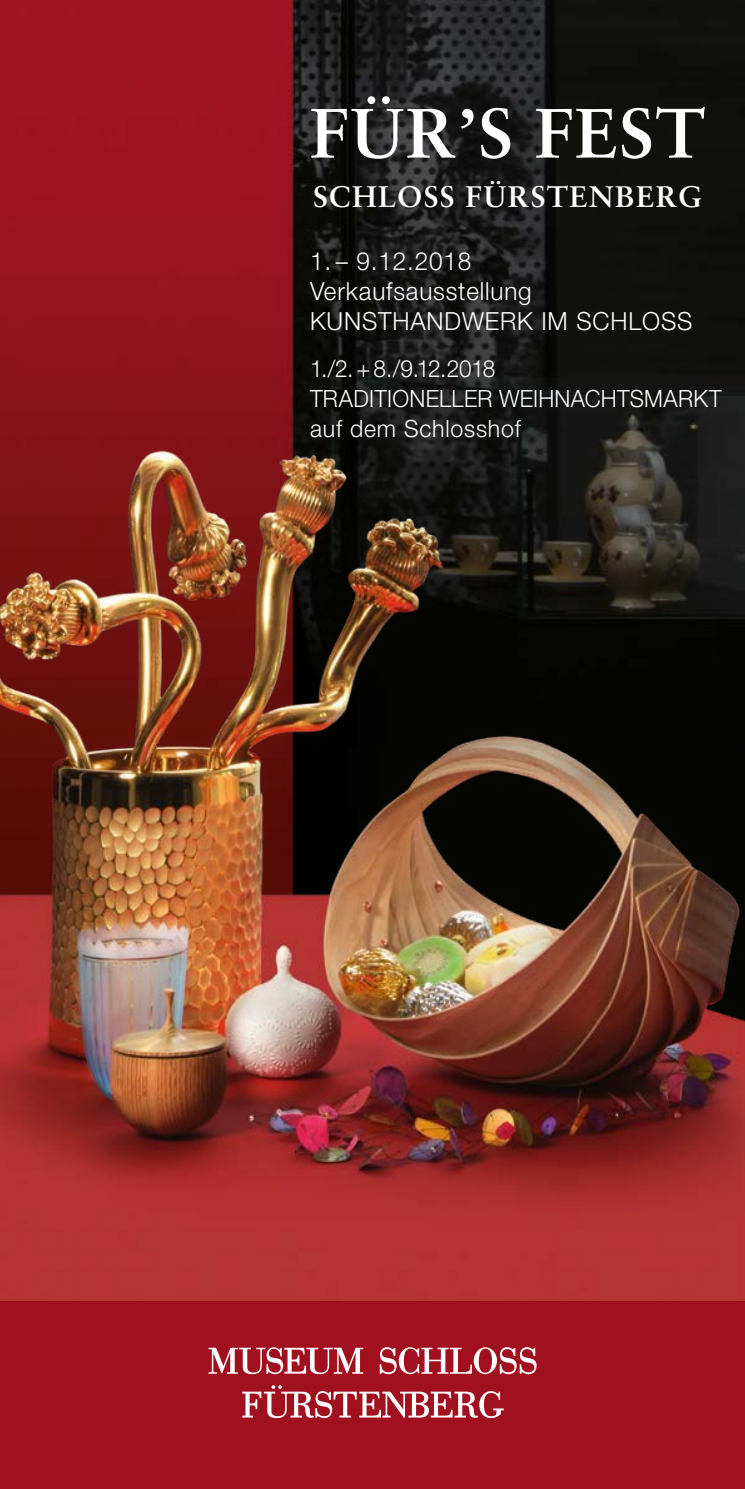
<style>
.page{position:relative;width:745px;height:1489px;background:#fff}
.page>*{position:absolute;margin:0;border:0;box-sizing:border-box;transform-origin:0 0}
.t1{font:700 70px "Sabon LT Std";letter-spacing:.015em;color:#fff}
.t2{font:700 29.75px "Sabon LT Std";letter-spacing:.045em;color:#fff}
.t3{font:300 25px/30px "Helvetica Neue LT Pro";letter-spacing:.035em;color:#fff}
.t4{font:300 23.75px/30px "Helvetica Neue LT Pro";letter-spacing:.015em;color:#fff;scale:.95 1}
</style>
<div class="page">
<img style="left:0;top:0;width:744px;height:413px">
<img style="left:0;top:413px;width:744px;height:888px">
<div style="left:0;top:1301px;width:744px;height:187px;background:#a1101f"></div>
<svg style="left:242px;top:1385px;width:261px;height:32px"></svg>
<svg style="left:379px;top:1347px;width:157px;height:26px"></svg>
<svg style="left:208px;top:1347px;width:155px;height:26px"></svg>
<h1 class="t1" style="left:310px;top:90px;width:397px">FÜR’S FEST</h1>
<p class="t2" style="left:313px;top:178px;width:390px">SCHLOSS FÜRSTENBERG</p>
<p class="t3" style="left:310px;top:245px;width:384px">1. – 9.12.2018<br>Verkaufsausstellung<br>KUNSTHANDWERK IM SCHLOSS</p>
<p class="t4" style="left:310px;top:353px;width:434px">1./2.+8./9.12.2018<br>TRADITIONELLER WEIHNACHTSMARKT auf dem Schlosshof</p>
</div>
